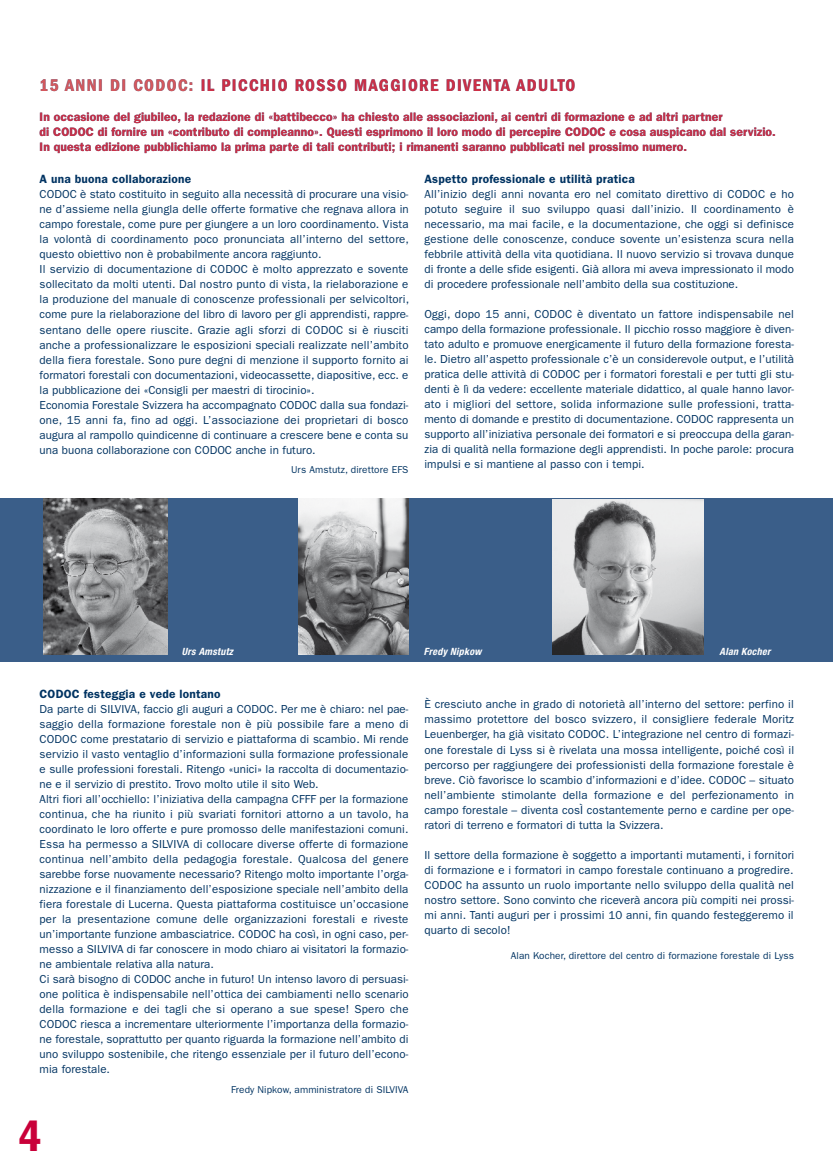
<style>
.page{position:relative;width:833px;height:1170px;background:#fff}
.page>*{position:absolute;margin:0;border:0;box-sizing:border-box;transform-origin:0 0}
.t1{font:600 condensed 45px "Franklin Gothic LT";color:#c90039}
.t2{font:600 condensed 17.5px "Franklin Gothic LT";letter-spacing:.08em;color:#ce2f46}
.t3{font:600 12.25px/15px "Franklin Gothic LT";letter-spacing:.01em;color:#ce2f46}
.t4{font:600 12px "Franklin Gothic LT";letter-spacing:.02em;color:#003362}
.t5{font:11.62px/15px "Franklin Gothic LT";letter-spacing:.01em;color:#003362;text-align:justify}
.t6{font:10px "Franklin Gothic LT";letter-spacing:.01em;color:#003362}
.t7{font:italic 700 condensed 10px "Helvetica Neue";letter-spacing:.03em;color:#fff}
.s1{color:#d6585d}
</style>
<div class="page">
<div style="left:0;top:499px;width:833px;height:163px;background:#3a5e89"></div>
<img style="left:299px;top:499px;width:109px;height:155px">
<img style="left:553px;top:499px;width:151px;height:155px">
<img style="left:43px;top:499px;width:124px;height:155px">
<h2 class="t2" style="left:40px;top:75px;width:537px"><span class="s1">15 ANNI DI CODOC:</span> IL PICCHIO ROSSO MAGGIORE DIVENTA ADULTO</h2>
<p class="t3" style="left:40px;top:109px;width:738px">In occasione del giubileo, la redazione di «battibecco» ha chiesto alle associazioni, ai centri di formazione e ad altri partner<br>di CODOC di fornire un «contributo di compleanno». Questi esprimono il loro modo di percepire CODOC e cosa auspicano dal servizio.<br>In questa edizione pubblichiamo la prima parte di tali contributi; i rimanenti saranno pubblicati nel prossimo numero.</p>
<p class="t4" style="left:424px;top:172px;width:212px">Aspetto professionale e utilità pratica</p>
<p class="t5" style="left:424px;top:187px;width:371px">All’inizio degli anni novanta ero nel comitato direttivo di CODOC e ho potuto seguire il suo sviluppo quasi dall’inizio. Il coordinamento è necessario, ma mai facile, e la documentazione, che oggi si definisce gestione delle conoscenze, conduce sovente un’esistenza scura nella febbrile attività della vita quotidiana. Il nuovo servizio si trovava dunque di fronte a delle sfide esigenti. Già allora mi aveva impressionato il modo di procedere professionale nell’ambito della sua costituzione.</p>
<p class="t5" style="left:424px;top:307px;width:371px">Oggi, dopo 15 anni, CODOC è diventato un fattore indispensabile nel campo della formazione professionale. Il picchio rosso maggiore è diven&shy;tato adulto e promuove energicamente il futuro della formazione foresta&shy;le. Dietro all’aspetto professionale c’è un considerevole output, e l’utilità pratica delle attività di CODOC per i formatori forestali e per tutti gli stu&shy;denti è lì da vedere: eccellente materiale didattico, al quale hanno lavor&shy;ato i migliori del settore, solida informazione sulle professioni, tratta&shy;mento di domande e prestito di documentazione. CODOC rappresenta un supporto all’iniziativa personale dei formatori e si preoccupa della garan&shy;zia di qualità nella formazione degli apprendisti. In poche parole: procura impulsi e si mantiene al passo con i tempi.</p>
<p class="t4" style="left:40px;top:172px;width:153px">A una buona collaborazione</p>
<p class="t5" style="left:40px;top:187px;width:371px;text-align:left">CODOC è stato costituito in seguito alla necessità di procurare una visio&shy;ne d’assieme nella giungla delle offerte formative che regnava allora in campo forestale, come pure per giungere a un loro coordinamento. Vista la volontà di coordinamento poco pronunciata all’interno del settore, questo obiettivo non è probabilmente ancora raggiunto.<br>Il servizio di documentazione di CODOC è molto apprezzato e sovente sollecitato da molti utenti. Dal nostro punto di vista, la rielaborazione e la produzione del manuale di conoscenze professionali per selvicoltori, come pure la rielaborazione del libro di lavoro per gli apprendisti, rappre&shy;sentano delle opere riuscite. Grazie agli sforzi di CODOC si è riusciti anche a professionalizzare le esposizioni speciali realizzate nell’ambito della fiera forestale. Sono pure degni di menzione il supporto fornito ai formatori forestali con documentazioni, videocassette, diapositive, ecc. e la pubblicazione dei «Consigli per maestri di tirocinio».<br>Economia Forestale Svizzera ha accompagnato CODOC dalla sua fondazi&shy;one, 15 anni fa, fino ad oggi. L’associazione dei proprietari di bosco augura al rampollo quindicenne di continuare a crescere bene e conta su una buona collaborazione con CODOC anche in futuro.</p>
<p class="t6" style="left:291px;top:464px;width:119px">Urs Amstutz, direttore EFS</p>
<p class="t7" style="left:182px;top:645px;width:53px">Urs Amstutz</p>
<p class="t7" style="left:424px;top:645px;width:59px">Fredy Nipkow</p>
<p class="t7" style="left:719px;top:645px;width:52px">Alan Kocher</p>
<p class="t4" style="left:40px;top:687px;width:183px">CODOC festeggia e vede lontano</p>
<p class="t5" style="left:40px;top:701px;width:371px;text-align:left">Da parte di SILVIVA, faccio gli auguri a CODOC. Per me è chiaro: nel pae&shy;saggio della formazione forestale non è più possibile fare a meno di CODOC come prestatario di servizio e piattaforma di scambio. Mi rende servizio il vasto ventaglio d’informazioni sulla formazione professionale e sulle professioni forestali. Ritengo «unici» la raccolta di documentazio&shy;ne e il servizio di prestito. Trovo molto utile il sito Web.<br>Altri fiori all’occhiello: l’iniziativa della campagna CFFF per la formazione continua, che ha riunito i più svariati fornitori attorno a un tavolo, ha coordinato le loro offerte e pure promosso delle manifestazioni comuni.<br>Essa ha permesso a SILVIVA di collocare diverse offerte di formazione continua nell’ambito della pedagogia forestale. Qualcosa del genere sarebbe forse nuovamente necessario? Ritengo molto importante l’orga&shy;nizzazione e il finanziamento dell’esposizione speciale nell’ambito della fiera forestale di Lucerna. Questa piattaforma costituisce un’occasione per la presentazione comune delle organizzazioni forestali e riveste un’importante funzione ambasciatrice. CODOC ha così, in ogni caso, per&shy;messo a SILVIVA di far conoscere in modo chiaro ai visitatori la formazio&shy;ne ambientale relativa alla natura.<br>Ci sarà bisogno di CODOC anche in futuro! Un intenso lavoro di persuasi&shy;one politica è indispensabile nell’ottica dei cambiamenti nello scenario della formazione e dei tagli che si operano a sue spese! Spero che CODOC riesca a incrementare ulteriormente l’importanza della formazio&shy;ne forestale, soprattutto per quanto riguarda la formazione nell’ambito di uno sviluppo sostenibile, che ritengo essenziale per il futuro dell’econo&shy;mia forestale.</p>
<p class="t6" style="left:231px;top:1083px;width:179px">Fredy Nipkow, amministratore di SILVIVA</p>
<h1 class="t1" style="left:19px;top:1109px;width:24px">4</h1>
<p class="t5" style="left:424px;top:697px;width:371px">È cresciuto anche in grado di notorietà all’interno del settore: perfino il massimo protettore del bosco svizzero, il consigliere federale Moritz Leuenberger, ha già visitato CODOC. L’integrazione nel centro di formazi&shy;one forestale di Lyss si è rivelata una mossa intelligente, poiché così il percorso per raggiungere dei professionisti della formazione forestale è breve. Ciò favorisce lo scambio d’informazioni e d’idee. CODOC – situato nell’ambiente stimolante della formazione e del perfezionamento in campo forestale – diventa cosÌ costantemente perno e cardine per ope&shy;ratori di terreno e formatori di tutta la Svizzera.</p>
<p class="t5" style="left:424px;top:847px;width:371px">Il settore della formazione è soggetto a importanti mutamenti, i fornitori di formazione e i formatori in campo forestale continuano a progredire.<br>CODOC ha assunto un ruolo importante nello sviluppo della qualità nel nostro settore. Sono convinto che riceverà ancora più compiti nei prossi&shy;mi anni. Tanti auguri per i prossimi 10 anni, fin quando festeggeremo il quarto di secolo!</p>
<p class="t6" style="left:511px;top:950px;width:284px">Alan Kocher, direttore del centro di formazione forestale di Lyss</p>
</div>
